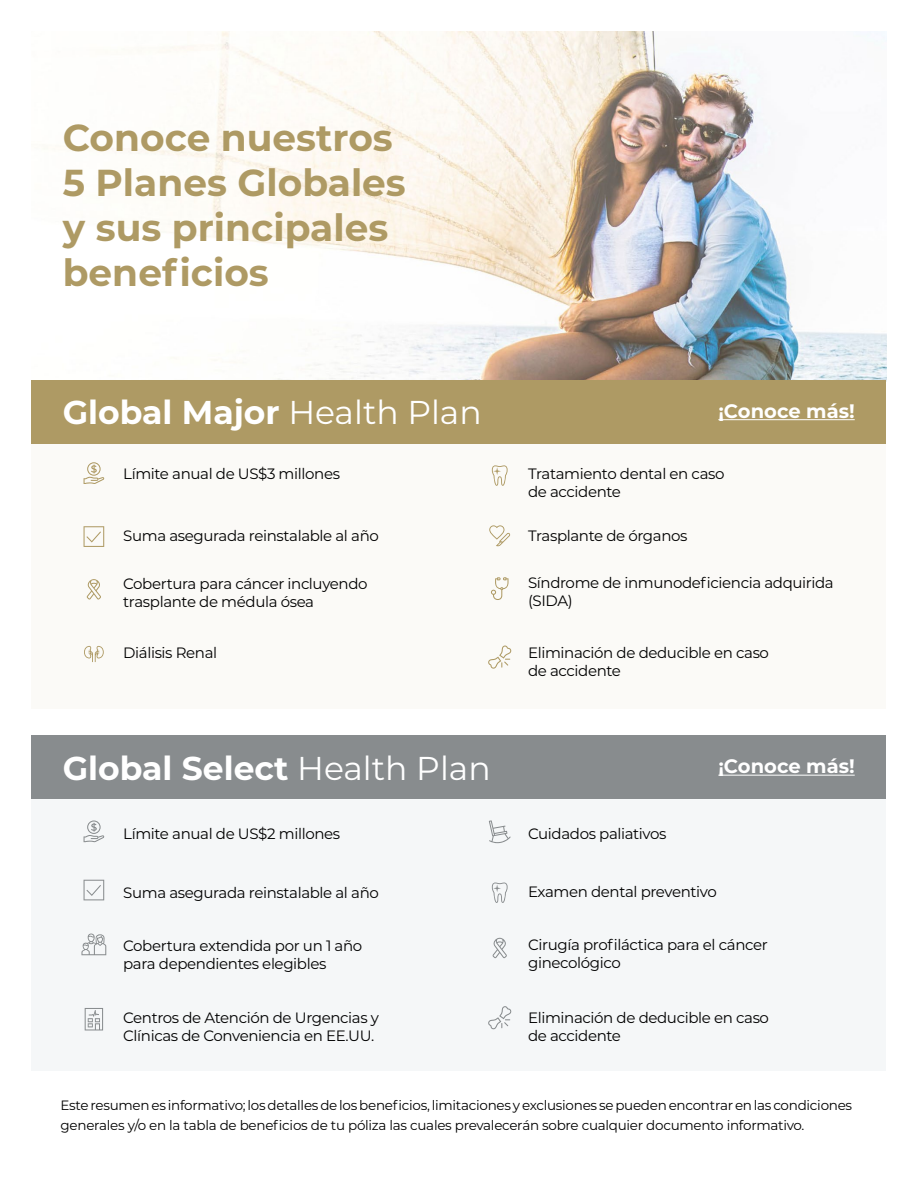
<style>
.page{position:relative;width:918px;height:1188px;background:#fff}
.page>*{position:absolute;margin:0;border:0;box-sizing:border-box;transform-origin:0 0}
.t1{font:700 37.5px/45px "Montserrat";color:#ae9a64}
.t2{font:700 33px "Montserrat";color:#fff}
.t3{font:700 19.5px "Montserrat";color:#fff}
.t4{font:15px/18px "Montserrat";letter-spacing:-.025em;color:#000}
.t5{font:13.5px/19.5px "Montserrat";letter-spacing:-.02em;color:#000}
.s1{font-weight:400}
</style>
<div class="page">
<div style="left:32px;top:442px;width:854px;height:267px;background:#fbfaf7"></div>
<div style="left:32px;top:798px;width:854px;height:273px;background:#f5f7f8"></div>
<img style="left:44px;top:32px;width:842px;height:348px">
<div style="left:32px;top:380px;width:854px;height:64px;background:#ae9a64"></div>
<div style="left:32px;top:736px;width:854px;height:63px;background:#888c8e"></div>
<hr style="left:718px;top:419px;width:137px;height:1px;background:#fff">
<hr style="left:718px;top:775px;width:137px;height:1px;background:#fff">
<svg style="left:84px;top:462px;width:21px;height:22px"></svg>
<svg style="left:84px;top:820px;width:21px;height:22px"></svg>
<svg style="left:491px;top:577px;width:18px;height:23px"></svg>
<svg style="left:84px;top:526px;width:20px;height:21px"></svg>
<svg style="left:84px;top:880px;width:20px;height:20px"></svg>
<svg style="left:81px;top:934px;width:25px;height:21px"></svg>
<svg style="left:489px;top:820px;width:22px;height:23px"></svg>
<svg style="left:87px;top:579px;width:14px;height:21px"></svg>
<svg style="left:492px;top:938px;width:15px;height:20px"></svg>
<svg style="left:489px;top:525px;width:21px;height:21px"></svg>
<svg style="left:492px;top:465px;width:16px;height:21px"></svg>
<svg style="left:492px;top:883px;width:16px;height:20px"></svg>
<svg style="left:85px;top:1008px;width:18px;height:22px"></svg>
<svg style="left:84px;top:646px;width:20px;height:16px"></svg>
<svg style="left:488px;top:646px;width:24px;height:23px"></svg>
<svg style="left:488px;top:1006px;width:24px;height:23px"></svg>
<h1 class="t1" style="left:63px;top:113px;width:345px">Conoce nuestros<br>5 Planes Globales y sus principales beneficios</h1>
<h2 class="t2" style="left:63px;top:389px;width:421px">Global Major <span class="s1">Health Plan</span></h2>
<h3 class="t3" style="left:718px;top:397px;width:138px">¡Conoce más!</h3>
<p class="t4" style="left:123px;top:464px;width:218px">Límite anual de US$3 millones</p>
<p class="t4" style="left:528px;top:464px;width:198px">Tratamiento dental en caso de accidente</p>
<p class="t4" style="left:123px;top:526px;width:257px">Suma asegurada reinstalable al año</p>
<p class="t4" style="left:528px;top:526px;width:161px">Trasplante de órganos</p>
<p class="t4" style="left:123px;top:574px;width:246px">Cobertura para cáncer incluyendo trasplante de médula ósea</p>
<p class="t4" style="left:528px;top:573px;width:307px">Síndrome de inmunodeficiencia adquirida (SIDA)</p>
<p class="t4" style="left:123px;top:643px;width:96px">Diálisis Renal</p>
<p class="t4" style="left:528px;top:643px;width:242px">Eliminación de deducible en caso de accidente</p>
<h2 class="t2" style="left:63px;top:744px;width:429px">Global Select <span class="s1">Health Plan</span></h2>
<h3 class="t3" style="left:718px;top:752px;width:138px">¡Conoce más!</h3>
<p class="t4" style="left:123px;top:824px;width:218px">Límite anual de US$2 millones</p>
<p class="t4" style="left:528px;top:824px;width:140px">Cuidados paliativos</p>
<p class="t4" style="left:123px;top:883px;width:257px">Suma asegurada reinstalable al año</p>
<p class="t4" style="left:528px;top:882px;width:190px">Examen dental preventivo</p>
<p class="t4" style="left:123px;top:936px;width:241px">Cobertura extendida por un 1 año para dependientes elegibles</p>
<p class="t4" style="left:528px;top:935px;width:241px">Cirugía profiláctica para el cáncer ginecológico</p>
<p class="t4" style="left:123px;top:1008px;width:257px">Centros de Atención de Urgencias y<br>Clínicas de Conveniencia en EE.UU.</p>
<p class="t4" style="left:528px;top:1008px;width:242px">Eliminación de deducible en caso de accidente</p>
<p class="t5" style="left:61px;top:1095px;width:793px">Este resumen es informativo; los detalles de los beneficios, limitaciones y exclusiones se pueden encontrar en las condiciones generales y/o en la tabla de beneficios de tu póliza las cuales prevalecerán sobre cualquier documento informativo.</p>
</div>
